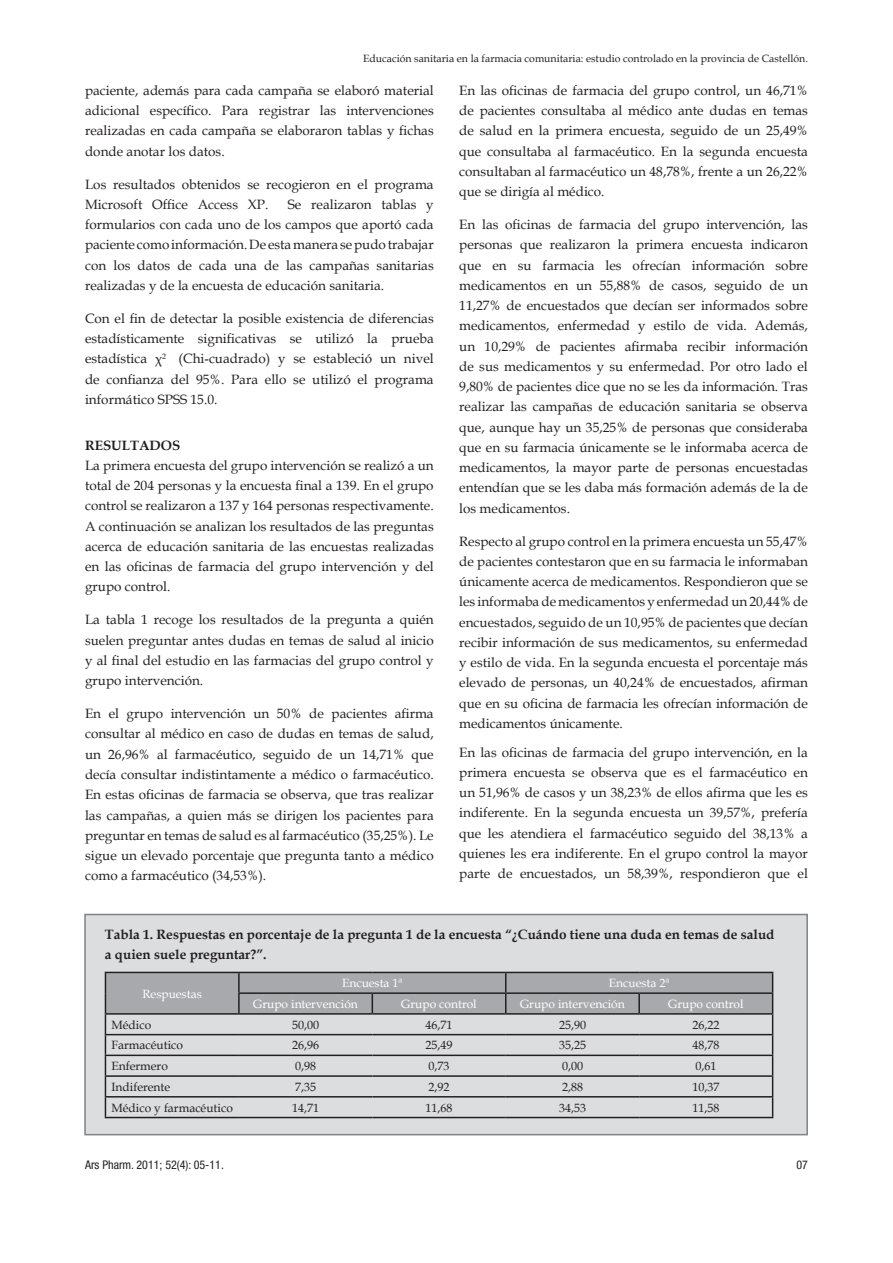
<style>
.page{position:relative;width:893px;height:1263px;background:#fff}
.page>*{position:absolute;margin:0;border:0;box-sizing:border-box;transform-origin:0 0}
.t1{font:13.5px/20.2px "Book Antiqua";color:#231f20;text-align:justify}
.t2{font:700 13.5px/20.2px "Book Antiqua";color:#231f20}
.t3{font:12px "Book Antiqua";color:#231f20}
.t4{font:12px "Book Antiqua";color:#fff}
.t5{font:condensed 12px "Helvetica Neue LT Std";color:#231f20}
.t6{font:10.5px "Book Antiqua";color:#231f20}
</style>
<div class="page">
<div style="left:84px;top:914px;width:724px;height:221px;background:#dcdddf;border:2px solid #808285"></div>
<svg style="left:105px;top:972px;width:668px;height:145px"></svg>
<hr style="left:105px;top:1117px;width:134px;height:1px;background:#231f20">
<hr style="left:239px;top:1117px;width:133px;height:1px;background:#231f20">
<hr style="left:372px;top:1117px;width:134px;height:1px;background:#231f20">
<hr style="left:506px;top:1117px;width:133px;height:1px;background:#231f20">
<hr style="left:639px;top:1117px;width:134px;height:1px;background:#231f20">
<p class="t6" style="left:363px;top:51px;width:446px">Educación sanitaria en la farmacia comunitaria: estudio controlado en la provincia de Castellón.</p>
<p class="t1" style="left:85px;top:80px;width:350px">paciente, además para cada campaña se elaboró material adicional específico. Para registrar las intervenciones realizadas en cada campaña se elaboraron tablas y fichas donde anotar los datos.</p>
<p class="t1" style="left:85px;top:174px;width:350px">Los resultados obtenidos se recogieron en el programa<br>Microsoft Office Access XP.</p>
<p class="t1" style="left:459px;top:80px;width:350px">En las oficinas de farmacia del grupo control, un 46,71% de pacientes consultaba al médico ante dudas en temas de salud en la primera encuesta, seguido de un 25,49% que consultaba al farmacéutico. En la segunda encuesta consultaban al farmacéutico un 48,78%, frente a un 26,22% que se dirigía al médico.</p>
<p class="t1" style="left:459px;top:214px;width:350px">En las oficinas de farmacia del grupo intervención, las personas que realizaron la primera encuesta indicaron que en su farmacia les ofrecían información sobre medicamentos en un 55,88% de casos, seguido de un 11,27% de encuestados que decían ser informados sobre medicamentos, enfermedad y estilo de vida. Además, un 10,29% de pacientes afirmaba recibir información de sus medicamentos y su enfermedad. Por otro lado el 9,80% de pacientes dice que no se les da información. Tras realizar las campañas de educación sanitaria se observa que, aunque hay un 35,25% de personas que consideraba que en su farmacia únicamente se le informaba acerca de medicamentos, la mayor parte de personas encuestadas entendían que se les daba más formación además de la de los medicamentos.</p>
<p class="t1" style="left:459px;top:531px;width:350px">Respecto al grupo control en la primera encuesta un 55,47% de pacientes contestaron que en su farmacia le informaban únicamente acerca de medicamentos. Respondieron que se les informaba de medicamentos y enfermedad un 20,44% de encuestados, seguido de un 10,95% de pacientes que decían recibir información de sus medicamentos, su enfermedad y estilo de vida. En la segunda encuesta el porcentaje más elevado de personas, un 40,24% de encuestados, afirman que en su oficina de farmacia les ofrecían información de medicamentos únicamente.</p>
<p class="t1" style="left:459px;top:742px;width:350px">En las oficinas de farmacia del grupo intervención, en la primera encuesta se observa que es el farmacéutico en un 51,96% de casos y un 38,23% de ellos afirma que les es indiferente. En la segunda encuesta un 39,57%, prefería que les atendiera el farmacéutico seguido del 38,13% a quienes les era indiferente. En el grupo control la mayor parte de encuestados, un 58,39%, respondieron que el</p>
<p class="t1" style="left:85px;top:194px;width:350px;text-indent:203px">Se realizaron tablas y formularios con cada uno de los campos que aportó cada paciente como información. De esta manera se pudo trabajar con los datos de cada una de las campañas sanitarias realizadas y de la encuesta de educación sanitaria.</p>
<p class="t1" style="left:85px;top:308px;width:350px">Con el fin de detectar la posible existencia de diferencias estadísticamente significativas se utilizó la prueba estadística χ<sup>2</sup> (Chi-cuadrado) y se estableció un nivel de confianza del 95%. Para ello se utilizó el programa informático SPSS 15.0.</p>
<p class="t2" style="left:85px;top:435px;width:97px">RESULTADOS</p>
<p class="t1" style="left:85px;top:455px;width:350px">La primera encuesta del grupo intervención se realizó a un total de 204 personas y la encuesta final a 139. En el grupo control se realizaron a 137 y 164 personas respectivamente.<br>A continuación se analizan los resultados de las preguntas acerca de educación sanitaria de las encuestas realizadas en las oficinas de farmacia del grupo intervención y del grupo control.</p>
<p class="t1" style="left:85px;top:609px;width:350px">La tabla 1 recoge los resultados de la pregunta a quién suelen preguntar antes dudas en temas de salud al inicio y al final del estudio en las farmacias del grupo control y grupo intervención.</p>
<p class="t1" style="left:85px;top:703px;width:350px">En el grupo intervención un 50% de pacientes afirma consultar al médico en caso de dudas en temas de salud, un 26,96% al farmacéutico, seguido de un 14,71% que decía consultar indistintamente a médico o farmacéutico.<br>En estas oficinas de farmacia se observa, que tras realizar las campañas, a quien más se dirigen los pacientes para preguntar en temas de salud es al farmacéutico (35,25%). Le sigue un elevado porcentaje que pregunta tanto a médico como a farmacéutico (34,53%).</p>
<p class="t2" style="left:105px;top:924px;width:671px">Tabla 1. Respuestas en porcentaje de la pregunta 1 de la encuesta “¿Cuándo tiene una duda en temas de salud a quien suele preguntar?”.</p>
<p class="t4" style="left:143px;top:985px;width:61px">Respuestas</p>
<p class="t4" style="left:342px;top:975px;width:62px">Encuesta 1ª</p>
<p class="t4" style="left:609px;top:975px;width:62px">Encuesta 2ª</p>
<p class="t4" style="left:253px;top:995px;width:106px">Grupo intervención</p>
<p class="t4" style="left:401px;top:995px;width:77px">Grupo control</p>
<p class="t4" style="left:520px;top:995px;width:106px">Grupo intervención</p>
<p class="t4" style="left:668px;top:995px;width:77px">Grupo control</p>
<p class="t3" style="left:111px;top:1016px;width:41px">Médico</p>
<p class="t3" style="left:292px;top:1016px;width:28px">50,00</p>
<p class="t3" style="left:426px;top:1016px;width:28px">46,71</p>
<p class="t3" style="left:559px;top:1016px;width:28px">25,90</p>
<p class="t3" style="left:692px;top:1016px;width:28px">26,22</p>
<p class="t3" style="left:111px;top:1037px;width:73px">Farmacéutico</p>
<p class="t3" style="left:292px;top:1037px;width:28px">26,96</p>
<p class="t3" style="left:426px;top:1037px;width:28px">25,49</p>
<p class="t3" style="left:559px;top:1037px;width:28px">35,25</p>
<p class="t3" style="left:692px;top:1037px;width:28px">48,78</p>
<p class="t3" style="left:111px;top:1058px;width:58px">Enfermero</p>
<p class="t3" style="left:295px;top:1058px;width:22px">0,98</p>
<p class="t3" style="left:429px;top:1058px;width:22px">0,73</p>
<p class="t3" style="left:562px;top:1058px;width:22px">0,00</p>
<p class="t3" style="left:695px;top:1058px;width:22px">0,61</p>
<p class="t3" style="left:111px;top:1078px;width:60px">Indiferente</p>
<p class="t3" style="left:295px;top:1078px;width:22px">7,35</p>
<p class="t3" style="left:429px;top:1078px;width:22px">2,92</p>
<p class="t3" style="left:562px;top:1078px;width:22px">2,88</p>
<p class="t3" style="left:692px;top:1078px;width:28px">10,37</p>
<p class="t3" style="left:112px;top:1099px;width:123px">Médico y farmacéutico</p>
<p class="t3" style="left:292px;top:1099px;width:28px">14,71</p>
<p class="t3" style="left:426px;top:1099px;width:28px">11,68</p>
<p class="t3" style="left:559px;top:1099px;width:28px">34,53</p>
<p class="t3" style="left:692px;top:1099px;width:28px">11,58</p>
<p class="t5" style="left:85px;top:1158px;width:140px">Ars Pharm. 2011; 52(4): 05-11.</p>
<p class="t5" style="left:796px;top:1158px;width:13px">07</p>
</div>
